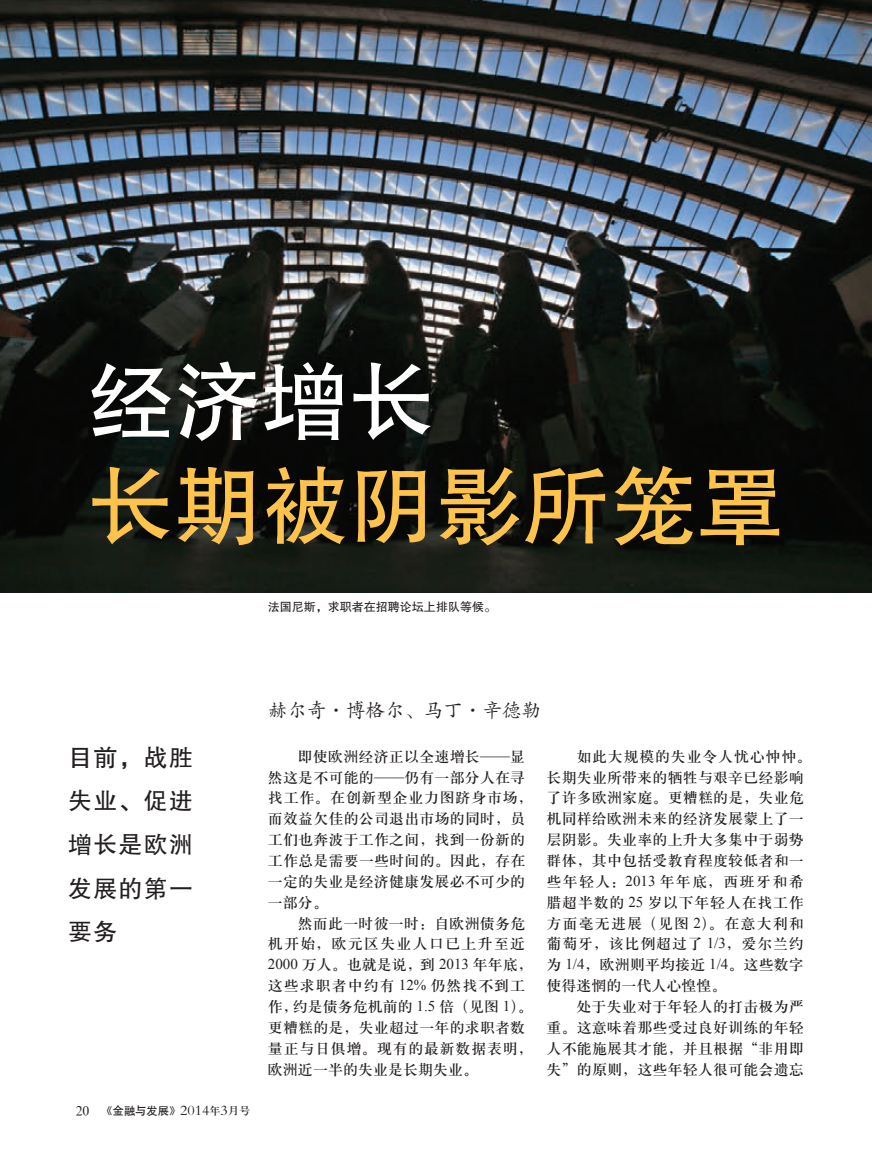
<style>
.page{position:relative;width:872px;height:1170px;background:#fff}
.page>*{position:absolute;margin:0;border:0;box-sizing:border-box;transform-origin:0 0}
.t1{font:87px "FZHTK GBK1 0";color:#fec34d}
.t2{font:87px "FZHTK GBK1 0";color:#fff}
.t3{font:24px/43.5px "FZHTK GBK1 0";letter-spacing:.055em;color:#231f20;text-align:justify}
.t4{font:19.5px "FZKTJW GB1 0";color:#231f20}
.t5{font:15px/20.9px "H Ya 3 gj";letter-spacing:.01em;color:#231f20}
.t6{font:12px "FZHTK GBK1 0";color:#231f20}
.t7{font:10.95px "H Yb 1 gj";color:#231f20}
.s1{font-family:"FZKTJW GB1 0"}
.s2{font-family:"Times New Roman"}
.s3{font-family:"H Ya 3 gj";font-size:13.5px}
.s4{font-family:"FZSYJW GB1 0";font-size:14.7px}
.s5{font-family:"H Ya 3 gj"}
</style>
<div class="page">
<img style="left:0;top:0;width:872px;height:592px">
<h1 class="t2" style="left:88px;top:354px;width:350px">经济增长</h1>
<h1 class="t1" style="left:88px;top:458px;width:698px">长期被阴影所笼罩</h1>
<p class="t6" style="left:268px;top:600px;width:230px">法国尼斯，求职者在招聘论坛上排队等候。</p>
<h3 class="t4" style="left:268px;top:699px;width:274px">赫尔奇·博格尔、马丁·辛德勒</h3>
<h2 class="t3" style="left:68px;top:736px;width:127px">目前，战胜失业、促进增长是欧洲发展的第一要务</h2>
<p class="t5" style="left:268px;top:745px;width:266px;text-indent:30px">即使欧洲经济正以全速增长<span class="s1">——</span>显然这是不可能的<span class="s1">——</span>仍有一部分人在寻找工作。在创新型企业力图跻身市场，而效益欠佳的公司退出市场的同时，员工们也奔波于工作之间，找到一份新的工作总是需要一些时间的。因此，存在一定的失业是经济健康发展必不可少的一部分。</p>
<p class="t5" style="left:268px;top:912px;width:266px;text-indent:30px">然而此一时彼一时：自欧洲债务危机开始，欧元区失业人口已上升至近<br><span class="s2">2000</span> 万人。也就是说，到 <span class="s2">2013</span> 年年底，这些求职者中约有 <span class="s2">12%</span> 仍然找不到工作，约是债务危机前的 <span class="s2">1.5</span> 倍（见图 <span class="s2">1</span>）。更糟糕的是，失业超过一年的求职者数量正与日俱增。现有的最新数据表明，欧洲近一半的失业是长期失业。</p>
<p class="t7" style="left:76px;top:1105px;width:176px"><span class="s3">20</span> 《金融与发展》<span class="s4">2014</span><span class="s5">年</span><span class="s4">3</span><span class="s5">月号</span></p>
<p class="t5" style="left:546px;top:745px;width:266px;text-indent:30px">如此大规模的失业令人忧心忡忡。长期失业所带来的牺牲与艰辛已经影响了许多欧洲家庭。更糟糕的是，失业危机同样给欧洲未来的经济发展蒙上了一层阴影。失业率的上升大多集中于弱势群体，其中包括受教育程度较低者和一些年轻人：<span class="s2">2013</span> 年年底，西班牙和希腊超半数的 <span class="s2">25</span> 岁以下年轻人在找工作方面毫无进展（见图 <span class="s2">2</span>）。在意大利和葡萄牙，该比例超过了 <span class="s2">1/3</span>，爱尔兰约为 <span class="s2">1/4</span>，欧洲则平均接近 <span class="s2">1/4</span>。这些数字使得迷惘的一代人心惶惶。</p>
<p class="t5" style="left:546px;top:996px;width:259px;text-align:justify;text-indent:30px">处于失业对于年轻人的打击极为严重。这意味着那些受过良好训练的年轻人不能施展其才能，并且根据“非用即失”的原则，这些年轻人很可能会遗忘</p>
</div>
